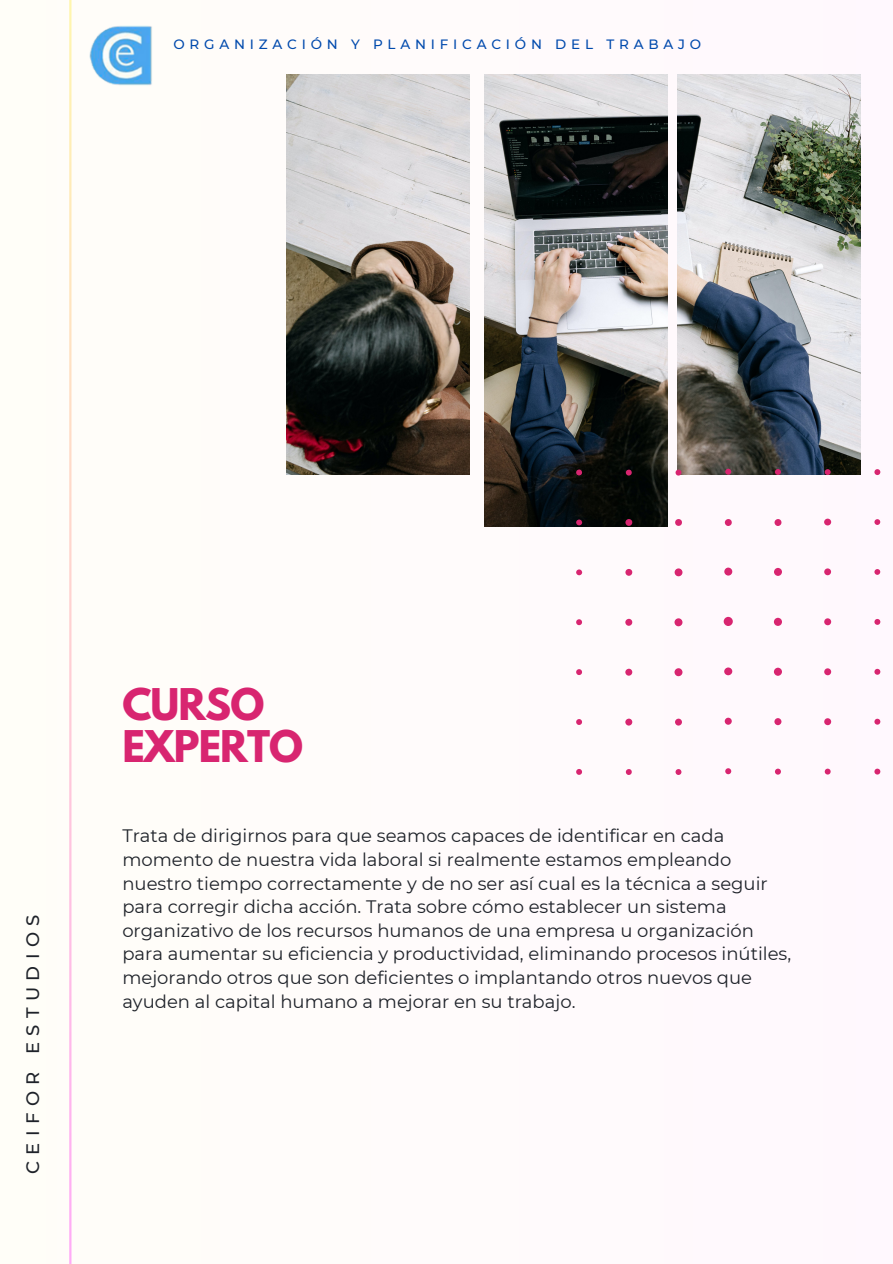
<style>
.page{position:relative;width:893px;height:1264px;background:#fff}
.page>*{position:absolute;margin:0;border:0;box-sizing:border-box;transform-origin:0 0}
.t1{font:700 38.7px/41.7px "League Spartan";letter-spacing:-.025em;color:#d82570}
.t2{font:18px/23.7px "Montserrat";color:#1e2229}
.t3{font:500 18px "Montserrat";letter-spacing:.355em;color:#1e2229}
.t4{font:500 13.5px "Montserrat";letter-spacing:.355em;color:#004aad}
</style>
<div class="page">
<img style="left:287px;top:74px;width:182px;height:400px">
<img style="left:677px;top:74px;width:183px;height:395px">
<img style="left:484px;top:74px;width:183px;height:453px">
<svg style="left:576px;top:469px;width:304px;height:306px"></svg>
<img style="left:89px;top:25px;width:63px;height:61px">
<p class="t4" style="left:173px;top:36px;width:529px">ORGANIZACIÓN Y PLANIFICACIÓN DEL TRABAJO</p>
<p class="t3" style="left:22px;top:1174px;width:261px;rotate:-90deg">CEIFOR ESTUDIOS</p>
<h2 class="t1" style="left:122px;top:688px;width:182px">CURSO<br>EXPERTO</h2>
<p class="t2" style="left:122px;top:824px;width:670px">Trata de dirigirnos para que seamos capaces de identificar en cada momento de nuestra vida laboral si realmente estamos empleando nuestro tiempo correctamente y de no ser así cual es la técnica a seguir para corregir dicha acción. Trata sobre cómo establecer un sistema organizativo de los recursos humanos de una empresa u organización para aumentar su eficiencia y productividad, eliminando procesos inútiles, mejorando otros que son deficientes o implantando otros nuevos que ayuden al capital humano a mejorar en su trabajo.</p>
</div>
